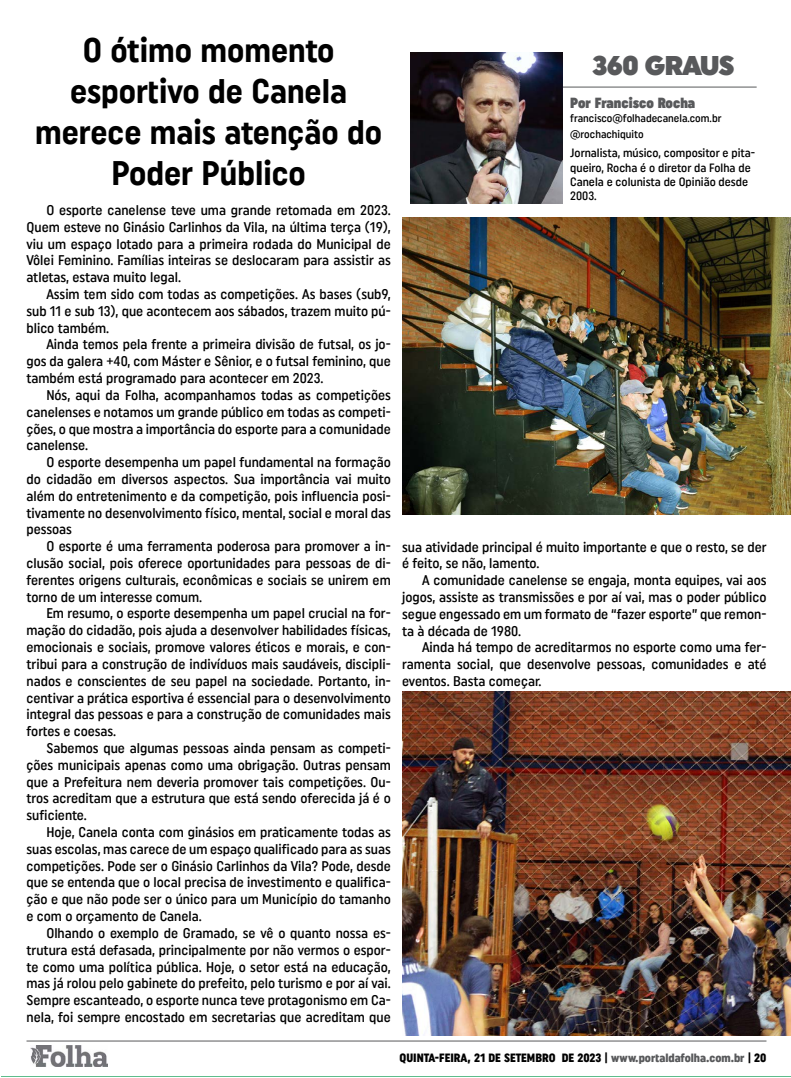
<style>
.page{position:relative;width:791px;height:1078px;background:#fff}
.page>*{position:absolute;margin:0;border:0;box-sizing:border-box;transform-origin:0 0}
.t1{font:34px/40.8px "Uniform Condensed 4";color:#000;text-align:center}
.t2{font:27px "Uniform Regular 5";letter-spacing:-.05em;color:#58595b}
.t3{font:14.6px "Uniform Condensed 5";color:#58595b}
.t4{font:14px/16.8px "Uniform Condensed 2";color:#000;text-align:justify}
.t5{font:12px/14.4px "Uniform Condensed 2";color:#000}
.t6{font:12px "Uniform Condensed 3";color:#000}
.t7{font:11px/15.9px "Uniform Condensed 2";color:#000}
.s1{color:#58595b}
</style>
<div class="page">
<hr style="left:1px;top:1076px;width:790px;height:1px;background:#009648">
<hr style="left:27px;top:1040px;width:739px;height:1px;background:#58595b">
<img style="left:30px;top:1045px;width:77px;height:21px">
<hr style="left:542px;top:87px;width:215px;height:1px;background:#58595b">
<img style="left:411px;top:52px;width:152px;height:151px">
<img style="left:402px;top:691px;width:389px;height:344px">
<img style="left:402px;top:217px;width:389px;height:298px">
<h1 class="t1" style="left:35px;top:29px;width:349px">O ótimo momento esportivo de Canela merece mais atenção do<br>Poder Público</h1>
<p class="t4" style="left:27px;top:201px;width:366px;text-indent:20px">O esporte canelense teve uma grande retomada em 2023.<br>Quem esteve no Ginásio Carlinhos da Vila, na última terça (19), viu um espaço lotado para a primeira rodada do Municipal de Vôlei Feminino. Famílias inteiras se deslocaram para assistir as atletas, estava muito legal.</p>
<p class="t4" style="left:27px;top:285px;width:366px;text-indent:20px">Assim tem sido com todas as competições. As bases (sub9, sub 11 e sub 13), que acontecem aos sábados, trazem muito pú&shy;blico também.</p>
<p class="t4" style="left:27px;top:336px;width:366px;text-indent:20px">Ainda temos pela frente a primeira divisão de futsal, os jo&shy;gos da galera +40, com Máster e Sênior, e o futsal feminino, que também está programado para acontecer em 2023.</p>
<p class="t4" style="left:27px;top:386px;width:366px;text-indent:20px">Nós, aqui da Folha, acompanhamos todas as competições canelenses e notamos um grande público em todas as competi&shy;ções, o que mostra a importância do esporte para a comunidade canelense.</p>
<p class="t4" style="left:27px;top:453px;width:366px;text-indent:20px">O esporte desempenha um papel fundamental na formação do cidadão em diversos aspectos. Sua importância vai muito além do entretenimento e da competição, pois influencia posi&shy;tivamente no desenvolvimento físico, mental, social e moral das pessoas</p>
<p class="t4" style="left:27px;top:537px;width:366px;text-indent:20px">O esporte é uma ferramenta poderosa para promover a in&shy;clusão social, pois oferece oportunidades para pessoas de di&shy;ferentes origens culturais, econômicas e sociais se unirem em torno de um interesse comum.</p>
<p class="t4" style="left:27px;top:604px;width:366px;text-indent:20px">Em resumo, o esporte desempenha um papel crucial na for&shy;mação do cidadão, pois ajuda a desenvolver habilidades físicas, emocionais e sociais, promove valores éticos e morais, e con&shy;tribui para a construção de indivíduos mais saudáveis, discipli&shy;nados e conscientes de seu papel na sociedade. Portanto, in&shy;centivar a prática esportiva é essencial para o desenvolvimento integral das pessoas e para a construção de comunidades mais fortes e coesas.</p>
<p class="t4" style="left:27px;top:739px;width:366px;text-indent:20px">Sabemos que algumas pessoas ainda pensam as competi&shy;ções municipais apenas como uma obrigação. Outras pensam que a Prefeitura nem deveria promover tais competições. Ou&shy;tros acreditam que a estrutura que está sendo oferecida já é o suficiente.</p>
<p class="t4" style="left:27px;top:823px;width:366px;text-indent:20px">Hoje, Canela conta com ginásios em praticamente todas as suas escolas, mas carece de um espaço qualificado para as suas competições. Pode ser o Ginásio Carlinhos da Vila? Pode, desde que se entenda que o local precisa de investimento e qualifica&shy;ção e que não pode ser o único para um Município do tamanho e com o orçamento de Canela.</p>
<p class="t4" style="left:27px;top:924px;width:366px;text-indent:20px">Olhando o exemplo de Gramado, se vê o quanto nossa es&shy;trutura está defasada, principalmente por não vermos o espor&shy;te como uma política pública. Hoje, o setor está na educação, mas já rolou pelo gabinete do prefeito, pelo turismo e por aí vai.<br>Sempre escanteado, o esporte nunca teve protagonismo em Ca&shy;nela, foi sempre encostado em secretarias que acreditam que</p>
<h2 class="t2" style="left:592px;top:49px;width:144px">360 GRAUS</h2>
<p class="t3" style="left:570px;top:94px;width:126px">Por Francisco Rocha</p>
<p class="t7" style="left:570px;top:110px;width:153px">francisco@folhadecanela.com.br @rochachiquito</p>
<p class="t5" style="left:570px;top:145px;width:186px">Jornalista, músico, compositor e pita&shy;queiro, Rocha é o diretor da Folha de<br>Canela e colunista de Opinião desde<br>2003.</p>
<p class="t4" style="left:402px;top:538px;width:366px">sua atividade principal é muito importante e que o resto, se der é feito, se não, lamento.</p>
<p class="t4" style="left:402px;top:571px;width:366px;text-indent:20px">A comunidade canelense se engaja, monta equipes, vai aos jogos, assiste as transmissões e por aí vai, mas o poder público segue engessado em um formato de “fazer esporte” que remon&shy;ta à década de 1980.</p>
<p class="t4" style="left:402px;top:638px;width:366px;text-indent:20px">Ainda há tempo de acreditarmos no esporte como uma fer&shy;ramenta social, que desenvolve pessoas, comunidades e até eventos. Basta começar.</p>
<p class="t6" style="left:400px;top:1050px;width:368px">QUINTA-FEIRA, 21 DE SETEMBRO DE 2023 | <span class="s1">www.portaldafolha.com.br</span> | 20</p>
</div>
